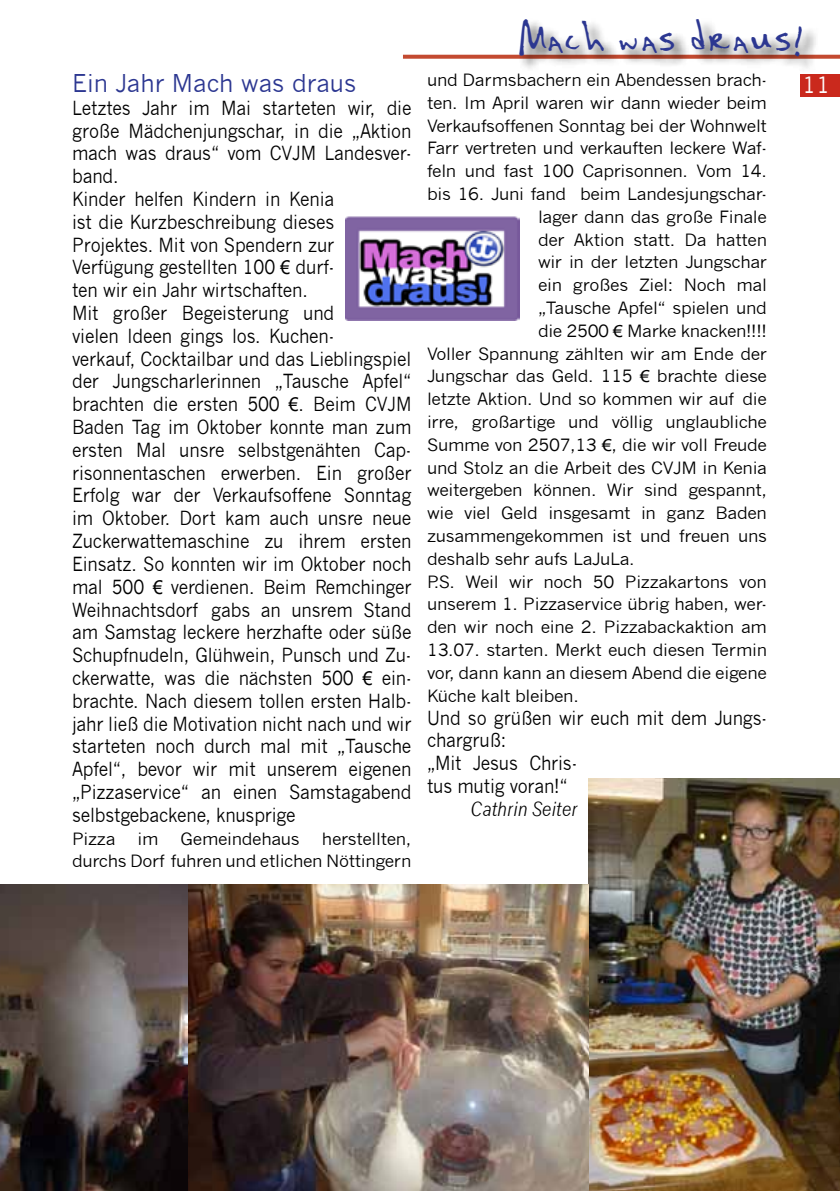
<style>
.page{position:relative;width:840px;height:1191px;background:#fff}
.page>*{position:absolute;margin:0;border:0;box-sizing:border-box;transform-origin:0 0}
.t1{font:42px "Kaela";color:#2c3791}
.t2{font:24px "News Gothic";color:#2c3791}
.t3{font:22px "News Gothic";color:#fff}
.t4{font:19px/22.8px "News Gothic";letter-spacing:-.01em;color:#000;scale:.92 1}
.t5{font:italic 19px "News Gothic";color:#000;scale:.92 1}
.t6{font:16.6px/22.8px "News Gothic";letter-spacing:-.02em;color:#000;text-align:right;scale:1.06 1}
.s1{font-family:"Arial"}
</style>
<div class="page">
<div style="left:799px;top:74px;width:40px;height:22px;background:#ca291d"></div>
<svg style="left:403px;top:55px;width:436px;height:4px"></svg>
<div style="left:517px;top:18px;width:301px;height:55px;background:#000;opacity:.8"></div>
<img style="left:345px;top:216px;width:174px;height:104px">
<img style="left:588px;top:778px;width:251px;height:413px">
<img style="left:188px;top:884px;width:400px;height:307px">
<img style="left:0;top:884px;width:188px;height:307px">
<p class="t2" style="left:72px;top:69px;width:286px">Ein Jahr Mach was draus</p>
<p class="t4" style="left:72px;top:96px;width:370px">Letztes Jahr im Mai starteten wir, die große Mädchenjungschar, in die „Aktion mach was draus“ vom CVJM Landesver&shy;band.<br>Kinder helfen Kindern in Kenia<br>ist die Kurzbeschreibung dieses Projektes. Mit von Spendern zur Verfügung gestellten 100 <span class="s1">€</span> durf-<br>ten wir ein Jahr wirtschaften.<br>Mit großer Begeisterung und<br>vielen Ideen gings los. Kuchen-<br>verkauf, Cocktailbar und das Lieblingspiel der Jungscharlerinnen „Tausche Apfel“ brachten die ersten 500 <span class="s1">€</span>. Beim CVJM Baden Tag im Oktober konnte man zum ersten Mal unsre selbstgenähten Cap&shy;risonnentaschen erwerben. Ein großer Erfolg war der Verkaufsoffene Sonntag im Oktober. Dort kam auch unsre neue Zuckerwattemaschine zu ihrem ersten Einsatz. So konnten wir im Oktober noch mal 500 <span class="s1">€</span> verdienen. Beim Remchinger Weihnachtsdorf gabs an unsrem Stand am Samstag leckere herzhafte oder süße Schupfnudeln, Glühwein, Punsch und Zu&shy;ckerwatte, was die nächsten 500 <span class="s1">€</span> ein&shy;brachte. Nach diesem tollen ersten Halb&shy;jahr ließ die Motivation nicht nach und wir starteten noch durch mal mit „Tausche Apfel“, bevor wir mit unserem eigenen „Pizzaservice“ an einen Samstagabend selbstgebackene, knusprige</p>
<p class="t6" style="left:72px;top:827px;width:42px">Pizza</p>
<p class="t6" style="left:137px;top:827px;width:21px">im</p>
<p class="t6" style="left:180px;top:827px;width:114px">Gemeindehaus</p>
<p class="t6" style="left:72px;top:827px;width:321px">herstellten,<br>durchs Dorf fuhren und etlichen Nöttingern</p>
<h1 class="t1" style="left:519px;top:10px;width:288px">Mach was draus!</h1>
<p class="t6" style="left:427px;top:69px;width:322px">und Darmsbachern ein Abendessen brach-</p>
<p class="t6" style="left:427px;top:91px;width:322px">ten. Im April waren wir dann wieder beim</p>
<p class="t6" style="left:427px;top:114px;width:322px">Verkaufsoffenen Sonntag bei der Wohnwelt</p>
<p class="t6" style="left:427px;top:137px;width:322px">Farr vertreten und verkauften leckere Waf-</p>
<p class="t6" style="left:427px;top:160px;width:322px">feln und fast 100 Caprisonnen. Vom 14.</p>
<p class="t6" style="left:427px;top:183px;width:322px">bis 16. Juni fand beim Landesjungschar-</p>
<p class="t6" style="left:537px;top:205px;width:217px">lager dann das große Finale</p>
<p class="t6" style="left:537px;top:228px;width:217px">der Aktion statt. Da hatten</p>
<p class="t6" style="left:537px;top:251px;width:217px">wir in der letzten Jungschar</p>
<p class="t6" style="left:537px;top:274px;width:217px">ein großes Ziel: Noch mal</p>
<p class="t6" style="left:537px;top:297px;width:217px">„Tausche Apfel“ spielen und</p>
<p class="t6" style="left:537px;top:319px;width:217px">die 2500 <span class="s1">€</span> Marke knacken!!!!</p>
<p class="t6" style="left:427px;top:342px;width:322px">Voller Spannung zählten wir am Ende der</p>
<p class="t6" style="left:427px;top:365px;width:322px">Jungschar das Geld. 115 <span class="s1">€</span> brachte diese</p>
<p class="t6" style="left:427px;top:388px;width:322px">letzte Aktion. Und so kommen wir auf die</p>
<p class="t6" style="left:427px;top:411px;width:322px">irre, großartige und völlig unglaubliche</p>
<p class="t6" style="left:427px;top:433px;width:322px">Summe von 2507,13 <span class="s1">€</span>, die wir voll Freude</p>
<p class="t6" style="left:427px;top:456px;width:322px">und Stolz an die Arbeit des CVJM in Kenia</p>
<p class="t6" style="left:427px;top:479px;width:322px">weitergeben können. Wir sind gespannt,</p>
<p class="t6" style="left:427px;top:502px;width:322px">wie viel Geld insgesamt in ganz Baden</p>
<p class="t6" style="left:427px;top:525px;width:322px">zusammengekommen ist und freuen uns</p>
<p class="t6" style="left:427px;top:547px;width:197px">deshalb sehr aufs LaJuLa.</p>
<p class="t6" style="left:427px;top:570px;width:322px">P.S. Weil wir noch 50 Pizzakartons von</p>
<p class="t6" style="left:427px;top:593px;width:322px">unserem 1. Pizzaservice übrig haben, wer-</p>
<p class="t6" style="left:427px;top:616px;width:322px">den wir noch eine 2. Pizzabackaktion am</p>
<p class="t6" style="left:427px;top:638px;width:322px">13.07. starten. Merkt euch diesen Termin</p>
<p class="t6" style="left:427px;top:661px;width:322px">vor, dann kann an diesem Abend die eigene</p>
<p class="t6" style="left:427px;top:684px;width:145px">Küche kalt bleiben.</p>
<p class="t4" style="left:427px;top:706px;width:371px">Und so grüßen wir euch mit dem Jungs&shy;chargruß:<br>„Mit Jesus Chris-<br>tus mutig voran!“</p>
<p class="t5" style="left:470px;top:797px;width:118px">Cathrin Seiter</p>
<p class="t3" style="left:802px;top:72px;width:29px">11</p>
</div>
